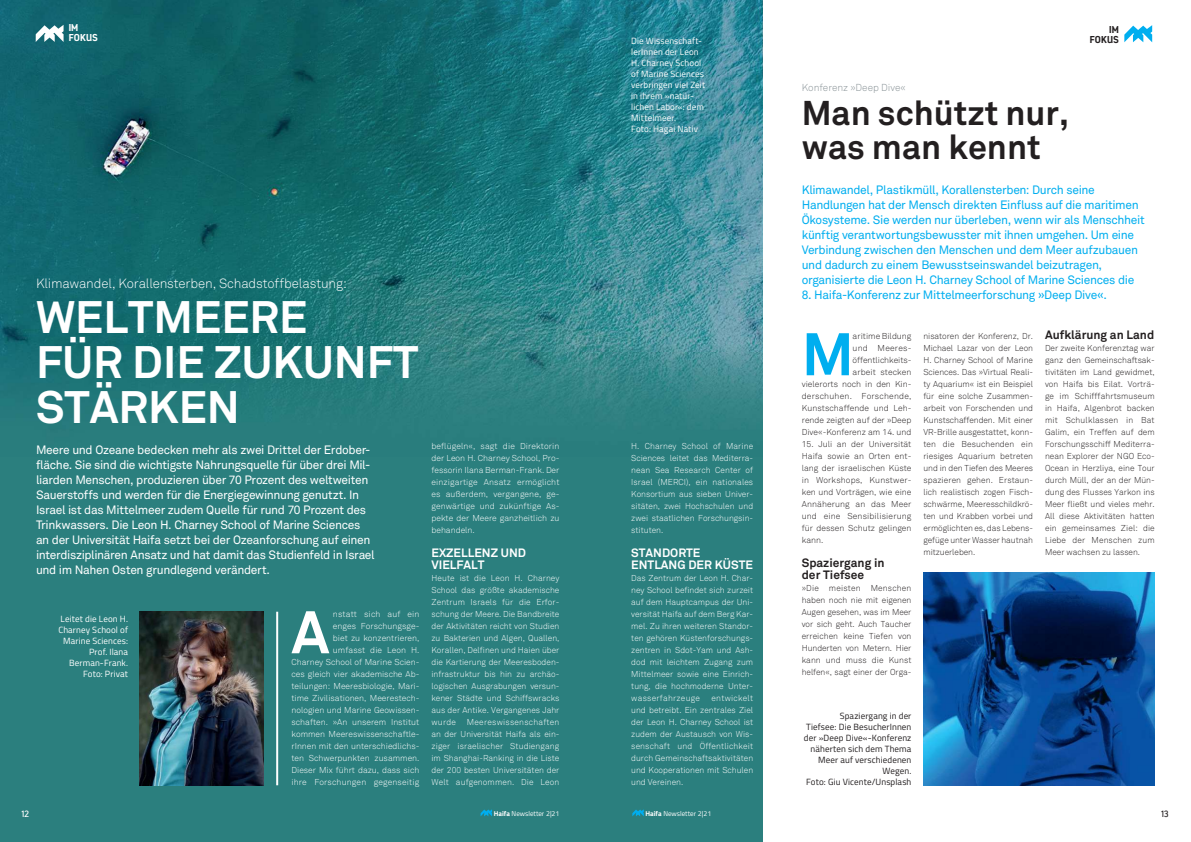
<style>
.page{position:relative;width:1191px;height:842px;background:#fff}
.page>*{position:absolute;margin:0;border:0;box-sizing:border-box;transform-origin:0 0}
.t1{font:700 59.3px "Akkurat";color:#fff}
.t2{font:700 59.3px "Akkurat";color:#00aeef}
.t3{font:700 45px/45px "Akkurat";color:#fff}
.t4{font:700 34px/34px "Akkurat";color:#231f20}
.t5{font:300 13.2px "Akkurat";letter-spacing:-.01em;color:#fff}
.t6{font:12px/15px "Akkurat";letter-spacing:-.03em;color:#fff}
.t7{font:12px/15px "Akkurat";letter-spacing:-.03em;color:#00aeef}
.t8{font:700 12px/12px "Akkurat";color:#fff}
.t9{font:700 12px/12px "Akkurat";color:#231f20}
.t10{font:300 10px "Akkurat";color:#899397}
.t11{font:700 10px/10px "Estandar W03";letter-spacing:.015em;color:#fff}
.t12{font:700 10px/10px "Estandar W03";letter-spacing:.015em;color:#231f20;text-align:right}
.t13{font:9px/11px "Titillium Web";letter-spacing:.01em;color:#fff}
.t14{font:9px/11px "Titillium Web";letter-spacing:.01em;color:#231f20;text-align:right}
.t15{font:9px "Estandar";color:#fff}
.t16{font:9px "Estandar";color:#231f20}
.t17{font:300 8.5px/12px "Akkurat";color:#fff;text-align:justify}
.t18{font:300 8.5px/12px "Akkurat";color:#231f20;text-align:justify}
.t19{font:7px "Titillium Web";color:#fff}
.s1{font-weight:700}
</style>
<div class="page">
<div style="left:0;top:76px;width:763px;height:766px;background:#2b7f7e"></div>
<img style="left:0;top:0;width:763px;height:413px">
<img style="left:139px;top:612px;width:124px;height:173px">
<hr style="left:276px;top:612px;width:2px;height:173px;background:#fff">
<svg style="left:36px;top:25px;width:28px;height:17px"></svg>
<svg style="left:480px;top:809px;width:12px;height:7px"></svg>
<svg style="left:1124px;top:25px;width:28px;height:17px"></svg>
<svg style="left:632px;top:809px;width:12px;height:7px"></svg>
<img style="left:923px;top:573px;width:231px;height:212px">
<p class="t11" style="left:69px;top:23px;width:31px">IM<br>FOKUS</p>
<h3 class="t5" style="left:36px;top:276px;width:312px">Klimawandel, Korallensterben, Schadstoffbelastung:</h3>
<h2 class="t3" style="left:36px;top:295px;width:384px">WELTMEERE<br>FÜR DIE ZUKUNFT<br>STÄRKEN</h2>
<p class="t6" style="left:36px;top:442px;width:340px">Meere und Ozeane bedecken mehr als zwei Drittel der Erdober&shy;fläche. Sie sind die wichtigste Nahrungsquelle für über drei Mil&shy;liarden Menschen, produzieren über 70 Prozent des weltweiten Sauerstoffs und werden für die Energiegewinnung genutzt. In Israel ist das Mittelmeer zudem Quelle für rund 70 Prozent des Trinkwassers. Die Leon H. Charney School of Marine Sciences an der Universität Haifa setzt bei der Ozeanforschung auf einen interdisziplinären Ansatz und hat damit das Studienfeld in Israel und im Nahen Osten grundlegend verändert.</p>
<h1 class="t1" style="left:291px;top:595px;width:39px">A</h1>
<p class="t17" style="left:291px;top:608px;width:129px;text-align:right">nstatt sich auf ein<br>enges Forschungsge-<br>biet zu konzentrieren,<br>umfasst die Leon H.<br>Charney School of Marine Scien&shy;ces gleich vier akademische Ab&shy;teilungen: Meeresbiologie, Mari&shy;time Zivilisationen, Meerestech&shy;nologien und Marine Geowissen&shy;schaften. »An unserem Institut kommen Meereswissenschaftle&shy;rInnen mit den unterschiedlichs&shy;ten Schwerpunkten zusammen.<br>Dieser Mix führt dazu, dass sich ihre Forschungen gegenseitig</p>
<p class="t13" style="left:58px;top:613px;width:71px;text-align:right">Leitet die Leon H.<br>Charney School of<br>Marine Sciences:<br>Prof. Ilana<br>Berman-Frank.<br>Foto: Privat</p>
<p class="t17" style="left:431px;top:440px;width:130px">beflügeln«, sagt die Direktorin der Leon H. Charney School, Pro&shy;fessorin Ilana Berman-Frank. Der einzigartige Ansatz ermöglicht es außerdem, vergangene, ge&shy;genwärtige und zukünftige As&shy;pekte der Meere ganzheitlich zu behandeln.</p>
<h3 class="t8" style="left:431px;top:547px;width:96px">EXZELLENZ UND<br>VIELFALT</h3>
<p class="t17" style="left:431px;top:572px;width:130px">Heute ist die Leon H. Charney School das größte akademische Zentrum Israels für die Erfor&shy;schung der Meere. Die Bandbreite der Aktivitäten reicht von Studien zu Bakterien und Algen, Quallen, Korallen, Delfinen und Haien über die Kartierung der Meeresboden&shy;infrastruktur bis hin zu archäo&shy;logischen Ausgrabungen versun&shy;kener Städte und Schiffswracks aus der Antike. Vergangenes Jahr wurde</p>
<p class="t17" style="left:431px;top:716px;width:129px;text-indent:35px">Meereswissenschaften an der Universität Haifa als ein&shy;ziger israelischer Studiengang im Shanghai-Ranking in die Liste der 200 besten Universitäten der Welt aufgenommen. Die Leon</p>
<p class="t13" style="left:631px;top:35px;width:75px">Die Wissenschaft&shy;lerInnen der Leon<br>H. Charney School of Marine Sciences verbringen viel Zeit in ihrem »natür&shy;lichen Labor«: dem<br>Mittelmeer.<br>Foto: Hagai Nativ</p>
<p class="t17" style="left:631px;top:440px;width:123px">H. Charney School of Marine Sciences leitet das Mediterra&shy;nean Sea Research Center of Israel (MERCI), ein nationales Konsortium aus sieben Univer&shy;sitäten, zwei Hochschulen und zwei staatlichen Forschungsin&shy;stituten.</p>
<h3 class="t8" style="left:631px;top:547px;width:123px">STANDORTE<br>ENTLANG DER KÜSTE</h3>
<p class="t17" style="left:631px;top:572px;width:123px">Das Zentrum der Leon H. Char&shy;ney School befindet sich zurzeit auf dem Hauptcampus der Uni&shy;versität Haifa auf dem Berg Kar&shy;mel. Zu ihren weiteren Standor&shy;ten gehören Küstenforschungs&shy;zentren in Sdot-Yam und Ash&shy;dod mit leichtem Zugang zum Mittelmeer sowie eine Einrich&shy;tung, die hochmoderne Unter&shy;wasserfahrzeuge</p>
<p class="t17" style="left:631px;top:692px;width:123px;text-indent:80px">entwickelt und betreibt. Ein zentrales Ziel der Leon H. Charney School ist zudem der Austausch von Wis&shy;senschaft und Öffentlichkeit durch Gemeinschaftsaktivitäten und Kooperationen mit Schulen und Vereinen.</p>
<p class="t10" style="left:801px;top:82px;width:106px">Konferenz »Deep Dive«</p>
<h3 class="t4" style="left:801px;top:97px;width:269px">Man schützt nur, was man kennt</h3>
<p class="t12" style="left:1089px;top:24px;width:31px">IM<br>FOKUS</p>
<p class="t7" style="left:801px;top:182px;width:344px">Klimawandel, Plastikmüll, Korallensterben: Durch seine Handlungen hat der Mensch direkten Einfluss auf die maritimen Ökosysteme. Sie werden nur überleben, wenn wir als Menschheit künftig verantwortungsbewusster mit ihnen umgehen. Um eine Verbindung zwischen den Menschen und dem Meer aufzubauen und dadurch zu einem Bewusstseinswandel beizutragen, organisierte die Leon H. Charney School of Marine Sciences die</p>
<h3 class="t7" style="left:801px;top:287px;width:306px">8. Haifa-Konferenz zur Mittelmeerforschung »Deep Dive«.</h3>
<h1 class="t2" style="left:801px;top:317px;width:54px">M</h1>
<p class="t18" style="left:923px;top:330px;width:111px">nisatoren der Konferenz, Dr.<br>Michael Lazar von der Leon H. Charney School of Marine Sciences. Das »Virtual Reali&shy;ty Aquarium« ist ein Beispiel für eine solche Zusammen&shy;arbeit von Forschenden und Kunstschaffenden. Mit einer VR-Brille ausgestattet, konn&shy;ten die Besuchenden ein riesiges Aquarium betreten und in den Tiefen des Meeres spazieren gehen. Erstaun&shy;lich realistisch zogen Fisch&shy;schwärme, Meeresschildkrö&shy;ten und Krabben vorbei und ermöglichten es, das Lebens&shy;gefüge unter Wasser hautnah mitzuerleben.</p>
<h3 class="t9" style="left:1045px;top:329px;width:111px">Aufklärung an Land</h3>
<p class="t18" style="left:801px;top:330px;width:111px;text-align:right">aritime Bildung<br>und Meeres&shy;öffentlichkeits-<br>arbeit stecken<br>vielerorts noch in den Kin&shy;derschuhen. Forschende,<br>Kunstschaffende und Leh&shy;rende zeigten auf der »Deep<br>Dive«-Konferenz am 14. und</p>
<p class="t18" style="left:801px;top:438px;width:111px">15. Juli an der Universität Haifa sowie an Orten ent&shy;lang der israelischen Küste in Workshops, Kunstwer&shy;ken und Vorträgen, wie eine Annäherung an das Meer und eine Sensibilisierung für dessen Schutz gelingen kann.</p>
<h3 class="t9" style="left:801px;top:557px;width:84px">Spaziergang in der Tiefsee</h3>
<p class="t18" style="left:801px;top:582px;width:111px">»Die meisten Menschen haben noch nie mit eigenen Augen gesehen, was im Meer vor sich geht. Auch Taucher erreichen keine Tiefen von Hunderten von Metern. Hier kann und muss die Kunst helfen«, sagt einer der Orga-</p>
<p class="t18" style="left:1045px;top:342px;width:111px">Der zweite Konferenztag war ganz den Gemeinschaftsak&shy;tivitäten im Land gewidmet, von Haifa bis Eilat. Vorträ&shy;ge im Schifffahrtsmuseum in Haifa, Algenbrot backen mit Schulklassen in Bat Galim, ein Treffen auf dem Forschungsschiff Mediterra&shy;nean Explorer der NGO Eco-Ocean in Herzliya, eine Tour durch Müll, der an der Mün&shy;dung des Flusses Yarkon ins Meer fließt und vieles mehr.<br>All diese Aktivitäten hatten ein gemeinsames Ziel: die Liebe der Menschen zum Meer wachsen zu lassen.</p>
<p class="t14" style="left:804px;top:710px;width:109px">Spaziergang in der<br>Tiefsee: Die BesucherInnen der »Deep Dive«-Konferenz näherten sich dem Thema<br>Meer auf verschiedenen<br>Wegen.<br>Foto: Giu Vicente/Unsplash</p>
<p class="t19" style="left:494px;top:808px;width:67px"><span class="s1">Haifa</span> Newsletter 2|21</p>
<p class="t19" style="left:645px;top:808px;width:67px"><span class="s1">Haifa</span> Newsletter 2|21</p>
<p class="t15" style="left:22px;top:809px;width:9px">12</p>
<p class="t16" style="left:1161px;top:809px;width:9px">13</p>
</div>
